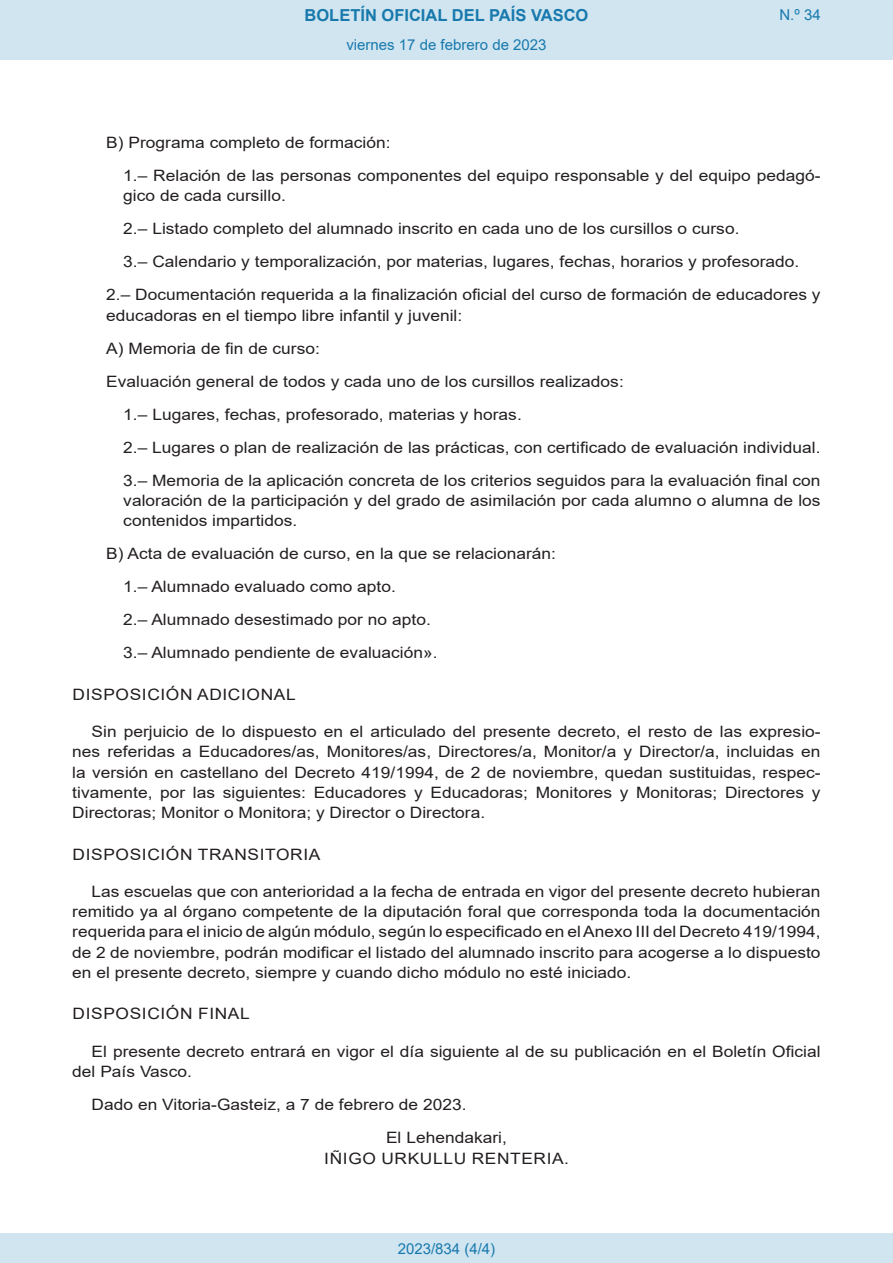
<style>
.page{position:relative;width:893px;height:1263px;background:#fff}
.page>*{position:absolute;margin:0;border:0;box-sizing:border-box;transform-origin:0 0}
.t1{font:700 16.5px "Arial";color:#1879ad}
.BOPVDetalle{font:15.6px/20.2px "Arial";color:#231f20;text-align:justify;scale:1.11 1}
.BOPVDetalle2{font:15.6px/20.2px "Arial";color:#231f20;scale:1.11 1}
.BOPVDetalle1{font:15.6px/20.2px "Arial";color:#231f20;scale:1.11 1}
.BOPVDisposicion{font:15.6px "Arial";letter-spacing:.035em;color:#231f20;scale:1.11 1}
.BOPVFirmaLugFec{font:15.6px "Arial";color:#231f20;scale:1.11 1}
.BOPVNombreLehen1{font:15.6px "Arial";letter-spacing:.035em;color:#231f20;scale:1.11 1}
.BOPVPuestoLehen1{font:15.6px "Arial";color:#231f20;scale:1.11 1}
.Paginacion_Centro{font:15px "Arial";color:#1879ad}
</style>
<div class="page">
<div style="left:0;top:0;width:893px;height:60px;background:#d0e5f0"></div>
<div style="left:0;top:1233px;width:893px;height:30px;background:#d0e5f0"></div>
<p class="t1" style="left:305px;top:3px;width:285px">BOLETÍN OFICIAL DEL PAÍS VASCO</p>
<p class="Paginacion_Centro" style="left:346px;top:35px;width:202px">viernes 17 de febrero de 2023</p>
<p class="Paginacion_Centro" style="left:779px;top:5px;width:43px">N.º 34</p>
<p class="BOPVDetalle1" style="left:106px;top:132px;width:258px">B) Programa completo de formación:</p>
<p class="BOPVDetalle2" style="left:123px;top:165px;width:630px">1.– Relación de las personas componentes del equipo responsable y del equipo pedagó&shy;gico de cada cursillo.</p>
<p class="BOPVDetalle2" style="left:123px;top:219px;width:557px">2.– Listado completo del alumnado inscrito en cada uno de los cursillos o curso.</p>
<p class="BOPVDetalle2" style="left:123px;top:252px;width:611px">3.– Calendario y temporalización, por materias, lugares, fechas, horarios y profesorado.</p>
<p class="BOPVDetalle1" style="left:106px;top:285px;width:645px">2.– Documentación requerida a la finalización oficial del curso de formación de educadores y educadoras en el tiempo libre infantil y juvenil:</p>
<p class="BOPVDetalle1" style="left:106px;top:338px;width:194px">A) Memoria de fin de curso:</p>
<p class="BOPVDetalle1" style="left:106px;top:371px;width:468px">Evaluación general de todos y cada uno de los cursillos realizados:</p>
<p class="BOPVDetalle2" style="left:123px;top:404px;width:360px">1.– Lugares, fechas, profesorado, materias y horas.</p>
<p class="BOPVDetalle2" style="left:123px;top:437px;width:630px">2.– Lugares o plan de realización de las prácticas, con certificado de evaluación individual.</p>
<p class="BOPVDetalle2" style="left:123px;top:470px;width:630px;text-align:justify">3.– Memoria de la aplicación concreta de los criterios seguidos para la evaluación final con valoración de la participación y del grado de asimilación por cada alumno o alumna de los contenidos impartidos.</p>
<p class="BOPVDetalle1" style="left:106px;top:543px;width:407px">B) Acta de evaluación de curso, en la que se relacionarán:</p>
<p class="BOPVDetalle2" style="left:123px;top:576px;width:247px">1.– Alumnado evaluado como apto.</p>
<p class="BOPVDetalle2" style="left:123px;top:609px;width:279px">2.– Alumnado desestimado por no apto.</p>
<p class="BOPVDetalle2" style="left:123px;top:642px;width:285px">3.– Alumnado pendiente de evaluación».</p>
<p class="BOPVDisposicion" style="left:73px;top:683px;width:202px">DISPOSICIÓN ADICIONAL</p>
<p class="BOPVDetalle" style="left:72px;top:721px;width:676px;text-indent:19px">Sin perjuicio de lo dispuesto en el articulado del presente decreto, el resto de las expresio&shy;nes referidas a Educadores/as, Monitores/as, Directores/a, Monitor/a y Director/a, incluidas en la versión en castellano del Decreto 419/1994, de 2 de noviembre, quedan sustituidas, respec&shy;tivamente, por las siguientes: Educadores y Educadoras; Monitores y Monitoras; Directores y Directoras; Monitor o Monitora; y Director o Directora.</p>
<p class="BOPVDisposicion" style="left:73px;top:843px;width:225px">DISPOSICIÓN TRANSITORIA</p>
<p class="BOPVDetalle" style="left:72px;top:881px;width:676px;text-indent:19px">Las escuelas que con anterioridad a la fecha de entrada en vigor del presente decreto hubieran remitido ya al órgano competente de la diputación foral que corresponda toda la documentación requerida para el inicio de algún módulo, según lo especificado en el Anexo III del Decreto 419/1994, de 2 de noviembre, podrán modificar el listado del alumnado inscrito para acogerse a lo dispuesto en el presente decreto, siempre y cuando dicho módulo no esté iniciado.</p>
<p class="BOPVDisposicion" style="left:73px;top:1003px;width:161px">DISPOSICIÓN FINAL</p>
<p class="BOPVDetalle" style="left:72px;top:1041px;width:676px;text-indent:19px">El presente decreto entrará en vigor el día siguiente al de su publicación en el Boletín Oficial del País Vasco.</p>
<p class="BOPVFirmaLugFec" style="left:92px;top:1093px;width:339px">Dado en Vitoria-Gasteiz, a 7 de febrero de 2023.</p>
<p class="BOPVPuestoLehen1" style="left:386px;top:1127px;width:110px">El Lehendakari,</p>
<p class="BOPVNombreLehen1" style="left:324px;top:1147px;width:222px">IÑIGO URKULLU RENTERIA.</p>
<p class="Paginacion_Centro" style="left:398px;top:1238px;width:99px">2023/834 (4/4)</p>
</div>
